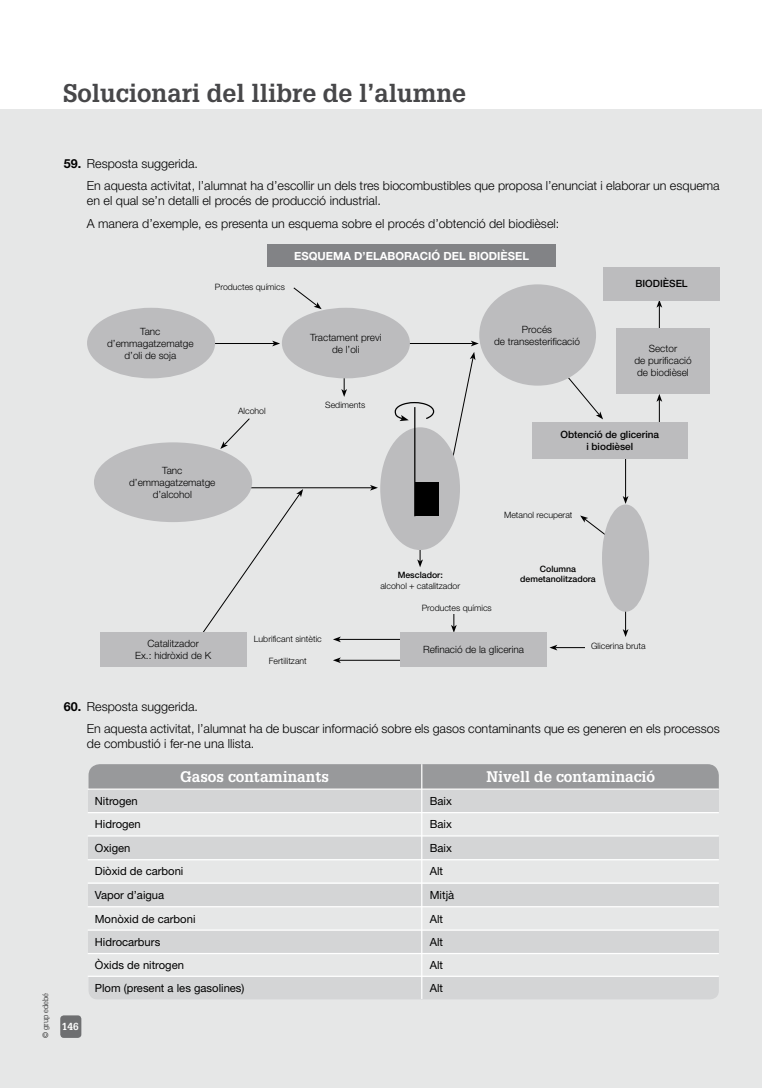
<style>
.page{position:relative;width:780px;height:1088px;background:#fff}
.page>*{position:absolute;margin:0;border:0;box-sizing:border-box;transform-origin:0 0}
.t1{font:700 25px "Glypha LT Std";color:#474749}
.t2{font:700 15px "Glypha LT Std";color:#fff}
.t3{font:300 12.5px/22.1px "Helvetica Neue LT Std";color:#000}
.t4{font:11.25px "Helvetica Neue LT Std";color:#000}
.t5{font:700 11.25px "Helvetica Neue LT Std";color:#fff}
.t6{font:300 10px/12px "Helvetica Neue LT Std";color:#000;text-align:center}
.t7{font:500 10px/12px "Helvetica Neue LT Std";color:#000;text-align:center}
.t8{font:700 10px "Glypha LT Std";color:#fff}
.t9{font:300 8.75px "Helvetica Neue LT Std";color:#000}
.t10{font:500 8.75px/10.5px "Helvetica Neue LT Std";color:#000;text-align:center}
.t11{font:300 7.5px "Glypha LT Std";color:#000}
.s1{font-weight:700}
</style>
<div class="page">
<div style="left:0;top:110px;width:762px;height:978px;background:#e6e7e7"></div>
<svg style="left:450px;top:352px;width:25px;height:127px"></svg>
<hr style="left:625px;top:440px;width:1px;height:58px;background:#000">
<svg style="left:622px;top:496px;width:6px;height:8px"></svg>
<hr style="left:344px;top:354px;width:1px;height:37px;background:#000">
<svg style="left:341px;top:389px;width:6px;height:8px"></svg>
<hr style="left:659px;top:400px;width:1px;height:31px;background:#000">
<svg style="left:656px;top:394px;width:6px;height:8px"></svg>
<hr style="left:659px;top:306px;width:1px;height:30px;background:#000">
<svg style="left:656px;top:300px;width:6px;height:8px"></svg>
<hr style="left:625px;top:583px;width:1px;height:48px;background:#000">
<svg style="left:622px;top:629px;width:6px;height:8px"></svg>
<svg style="left:451px;top:614px;width:5px;height:18px"></svg>
<svg style="left:417px;top:550px;width:6px;height:17px"></svg>
<hr style="left:248px;top:487px;width:124px;height:1px;background:#000">
<svg style="left:370px;top:485px;width:8px;height:6px"></svg>
<hr style="left:209px;top:343px;width:65px;height:1px;background:#000">
<svg style="left:272px;top:341px;width:8px;height:5px"></svg>
<hr style="left:407px;top:343px;width:66px;height:1px;background:#000">
<svg style="left:471px;top:341px;width:7px;height:5px"></svg>
<div style="left:267px;top:244px;width:289px;height:23px;background:#828386"></div>
<div style="left:616px;top:328px;width:94px;height:65px;background:#bcbcbe"></div>
<div style="left:282px;top:308px;width:128px;height:70px;background:#bcbcbe;border-radius:50%"></div>
<div style="left:87px;top:308px;width:128px;height:70px;background:#bcbcbe;border-radius:50%"></div>
<div style="left:94px;top:442px;width:158px;height:80px;background:#bcbcbe;border-radius:50%"></div>
<div style="left:603px;top:267px;width:116px;height:33px;background:#bcbcbe"></div>
<div style="left:531px;top:422px;width:156px;height:36px;background:#bcbcbe"></div>
<div style="left:380px;top:427px;width:80px;height:123px;background:#bcbcbe;border-radius:50%"></div>
<div style="left:415px;top:482px;width:23px;height:34px;background:#000"></div>
<hr style="left:414px;top:407px;width:1px;height:109px;background:#000">
<svg style="left:293px;top:287px;width:28px;height:22px"></svg>
<svg style="left:568px;top:378px;width:35px;height:41px"></svg>
<svg style="left:220px;top:418px;width:30px;height:31px"></svg>
<svg style="left:200px;top:489px;width:103px;height:149px"></svg>
<hr style="left:339px;top:639px;width:66px;height:1px;background:#000">
<svg style="left:333px;top:636px;width:8px;height:6px"></svg>
<hr style="left:339px;top:660px;width:66px;height:1px;background:#000">
<svg style="left:333px;top:657px;width:8px;height:6px"></svg>
<hr style="left:555px;top:647px;width:30px;height:1px;background:#000">
<svg style="left:549px;top:645px;width:8px;height:5px"></svg>
<div style="left:400px;top:632px;width:146px;height:35px;background:#bcbcbe"></div>
<div style="left:479px;top:284px;width:117px;height:102px;background:#bcbcbe;border-radius:50%"></div>
<div style="left:100px;top:632px;width:146px;height:35px;background:#bcbcbe"></div>
<div style="left:88px;top:931px;width:630px;height:22px;background:#d4d5d6"></div>
<div style="left:88px;top:837px;width:630px;height:22px;background:#d4d5d6"></div>
<div style="left:88px;top:884px;width:630px;height:22px;background:#d4d5d6"></div>
<div style="left:88px;top:790px;width:630px;height:22px;background:#d4d5d6"></div>
<div style="left:89px;top:977px;width:629px;height:22px;background:#d4d5d6"></div>
<div style="left:88px;top:764px;width:630px;height:24px;background:#98999b"></div>
<hr style="left:88px;top:929px;width:630px;height:2px;background:#fff">
<hr style="left:88px;top:859px;width:630px;height:1px;background:#fff">
<hr style="left:88px;top:882px;width:630px;height:2px;background:#fff">
<hr style="left:88px;top:788px;width:630px;height:2px;background:#fff">
<hr style="left:88px;top:953px;width:630px;height:1px;background:#fff">
<hr style="left:88px;top:906px;width:630px;height:1px;background:#fff">
<hr style="left:88px;top:812px;width:630px;height:1px;background:#fff">
<hr style="left:88px;top:975px;width:630px;height:2px;background:#fff">
<hr style="left:88px;top:835px;width:630px;height:1px;background:#fff">
<hr style="left:421px;top:764px;width:1px;height:235px;background:#fff">
<svg style="left:580px;top:515px;width:26px;height:20px"></svg>
<div style="left:602px;top:504px;width:47px;height:108px;background:#bcbcbe;border-radius:50%"></div>
<svg style="left:394px;top:402px;width:41px;height:19px"></svg>
<div style="left:60px;top:1015px;width:21px;height:23px;background:#6e6f71;border-radius:4px"></div>
<h1 class="t1" style="left:63px;top:77px;width:404px">Solucionari del llibre de l’alumne</h1>
<p class="t3" style="left:87px;top:153px;width:634px;text-indent:-23px"><span class="s1">59.</span> Resposta suggerida.<br>En aquesta activitat, l’alumnat ha d’escollir un dels tres biocombustibles que proposa l’enunciat i elaborar un esquema</p>
<p class="t3" style="left:87px;top:190px;width:474px">en el qual se’n detalli el procés de producció industrial.<br>A manera d’exemple, es presenta un esquema sobre el procés d’obtenció del biodièsel:</p>
<p class="t9" style="left:215px;top:282px;width:72px">Productes químics</p>
<p class="t5" style="left:294px;top:249px;width:236px">ESQUEMA D’ELABORACIÓ DEL BIODIÈSEL</p>
<p class="t7" style="left:635px;top:278px;width:54px">BIODIÈSEL</p>
<p class="t6" style="left:107px;top:325px;width:88px">Tanc d’emmagatzematge d’oli de soja</p>
<p class="t6" style="left:129px;top:464px;width:88px">Tanc d’emmagatzematge d’alcohol</p>
<p class="t9" style="left:238px;top:405px;width:29px">Alcohol</p>
<p class="t6" style="left:310px;top:331px;width:73px">Tractament previ de l’oli</p>
<p class="t9" style="left:325px;top:400px;width:42px">Sediments</p>
<p class="t6" style="left:494px;top:323px;width:87px">Procés<br>de transesterificació</p>
<p class="t6" style="left:634px;top:343px;width:59px">Sector<br>de purificació de biodièsel</p>
<p class="t7" style="left:560px;top:428px;width:100px">Obtenció de glicerina i biodièsel</p>
<p class="t9" style="left:504px;top:509px;width:70px">Metanol recuperat</p>
<p class="t6" style="left:135px;top:637px;width:77px">Catalitzador<br>Ex.: hidròxid de K</p>
<p class="t9" style="left:254px;top:633px;width:69px">Lubrificant sintètic</p>
<p class="t9" style="left:269px;top:655px;width:39px">Fertilitzant</p>
<p class="t10" style="left:397px;top:570px;width:47px">Mesclador:</p>
<p class="t9" style="left:380px;top:580px;width:81px">alcohol catalitzador</p>
<p class="t9" style="left:421px;top:602px;width:72px">Productes químics</p>
<p class="t10" style="left:520px;top:563px;width:77px">Columna demetanolitzadora</p>
<p class="t6" style="left:423px;top:643px;width:102px">Refinació de la glicerina</p>
<p class="t9" style="left:591px;top:640px;width:56px">Glicerina bruta</p>
<p class="t11" style="left:41px;top:1038px;width:46px;rotate:-90deg">© grup edebé</p>
<p class="t3" style="left:87px;top:695px;width:634px;text-indent:-23px"><span class="s1">60.</span> Resposta suggerida.<br>En aquesta activitat, l’alumnat ha de buscar informació sobre els gasos contaminants que es generen en els processos</p>
<p class="t3" style="left:87px;top:732px;width:169px">de combustió i fer-ne una llista.</p>
<p class="t8" style="left:62px;top:1020px;width:18px">146</p>
<p class="t4" style="left:95px;top:794px;width:44px">Nitrogen</p>
<p class="t4" style="left:95px;top:817px;width:48px">Hidrogen</p>
<p class="t2" style="left:180px;top:768px;width:150px">Gasos contaminants</p>
<p class="t4" style="left:95px;top:841px;width:37px">Oxigen</p>
<p class="t4" style="left:95px;top:888px;width:71px">Vapor d’aigua</p>
<p class="t4" style="left:95px;top:864px;width:90px">Diòxid de carboni</p>
<p class="t4" style="left:95px;top:912px;width:102px">Monòxid de carboni</p>
<p class="t4" style="left:95px;top:935px;width:67px">Hidrocarburs</p>
<p class="t4" style="left:95px;top:958px;width:91px">Òxids de nitrogen</p>
<p class="t4" style="left:95px;top:981px;width:151px">Plom (present a les gasolines)</p>
<p class="t4" style="left:430px;top:794px;width:24px">Baix</p>
<p class="t4" style="left:430px;top:817px;width:24px">Baix</p>
<p class="t4" style="left:430px;top:841px;width:24px">Baix</p>
<p class="t4" style="left:430px;top:888px;width:26px">Mitjà</p>
<p class="t4" style="left:430px;top:864px;width:15px">Alt</p>
<p class="t4" style="left:430px;top:912px;width:15px">Alt</p>
<p class="t4" style="left:430px;top:935px;width:15px">Alt</p>
<p class="t4" style="left:430px;top:958px;width:15px">Alt</p>
<p class="t4" style="left:430px;top:981px;width:15px">Alt</p>
<p class="t2" style="left:486px;top:768px;width:170px">Nivell de contaminació</p>
</div>
